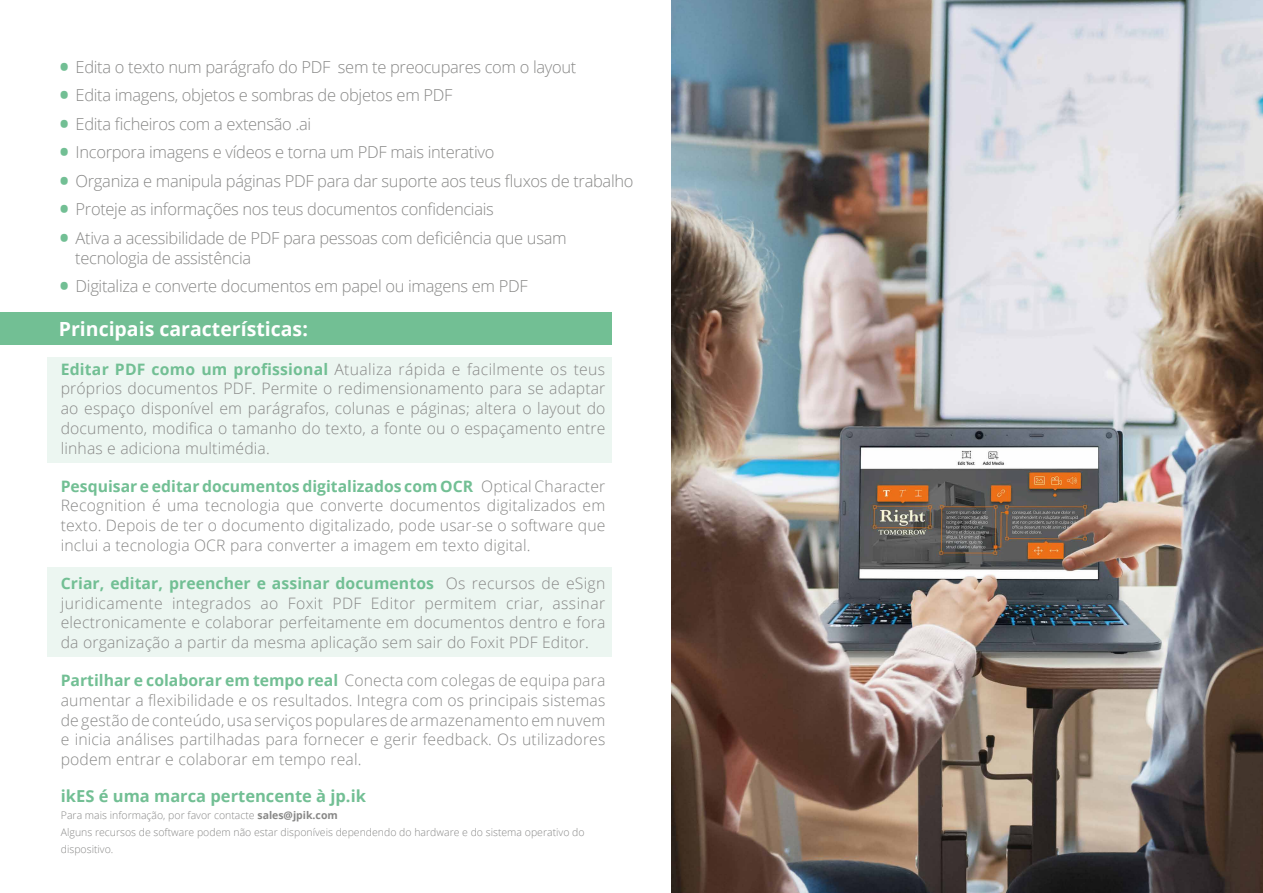
<style>
.page{position:relative;width:1263px;height:893px;background:#fff}
.page>*{position:absolute;margin:0;border:0;box-sizing:border-box;transform-origin:0 0}
.t1{font:700 19.5px "Open Sans";color:#fff}
.t2{font:300 16.5px/19.8px "Open Sans";letter-spacing:-.02em;color:#888887}
.t3{font:700 16.5px "Open Sans";color:#72bf94}
.t4{font:300 15.75px/19.8px "Open Sans";letter-spacing:.01em;color:#888887;text-align:justify}
.t5{font:300 10.5px/16.8px "Open Sans";color:#888887}
.s1{font-weight:700;font-size:25.5px;color:#72bf94}
.s2{font-weight:700;color:#72bf94}
.s3{font-weight:700}
</style>
<div class="page">
<div style="left:48px;top:357px;width:564px;height:105px;background:#ecf6f1"></div>
<div style="left:48px;top:567px;width:564px;height:90px;background:#ecf6f1"></div>
<div style="left:0;top:313px;width:612px;height:32px;background:#72bf94"></div>
<img style="left:671px;top:0;width:592px;height:893px">
<p class="t2" style="left:59px;top:56px;width:518px"><span class="s1">•</span> Edita o texto num parágrafo do PDF sem te preocupares com o layout</p>
<p class="t2" style="left:59px;top:85px;width:395px"><span class="s1">•</span> Edita imagens, objetos e sombras de objetos em PDF</p>
<p class="t2" style="left:59px;top:113px;width:253px"><span class="s1">•</span> Edita ficheiros com a extensão .ai</p>
<p class="t2" style="left:59px;top:142px;width:437px"><span class="s1">•</span> Incorpora imagens e vídeos e torna um PDF mais interativo</p>
<p class="t2" style="left:59px;top:170px;width:576px"><span class="s1">•</span> Organiza e manipula páginas PDF para dar suporte aos teus fluxos de trabalho</p>
<p class="t2" style="left:59px;top:199px;width:436px"><span class="s1">•</span> Proteje as informações nos teus documentos confidenciais</p>
<p class="t2" style="left:75px;top:227px;width:493px;text-indent:-16px"><span class="s1">•</span> Ativa a acessibilidade de PDF para pessoas com deficiência que usam tecnologia de assistência</p>
<p class="t2" style="left:59px;top:276px;width:470px"><span class="s1">•</span> Digitaliza e converte documentos em papel ou imagens em PDF</p>
<p class="t1" style="left:59px;top:315px;width:251px">Principais características:</p>
<p class="t4" style="left:61px;top:359px;width:546px"><span class="s2">Editar PDF como um profissional</span> Atualiza rápida e facilmente os teus próprios documentos PDF. Permite o redimensionamento para se adaptar ao espaço disponível em parágrafos, colunas e páginas; altera o layout do documento, modifica o tamanho do texto, a fonte ou o espaçamento entre linhas e adiciona multimédia.</p>
<p class="t4" style="left:61px;top:476px;width:546px"><span class="s2">Pesquisar e editar documentos digitalizados com OCR</span> Optical Character Recognition é uma tecnologia que converte documentos digitalizados em texto. Depois de ter o documento digitalizado, pode usar-se o software que inclui a tecnologia OCR para converter a imagem em texto digital.</p>
<p class="t4" style="left:61px;top:573px;width:546px"><span class="s2">Criar, editar, preencher e assinar documentos</span> Os recursos de eSign juridicamente integrados ao Foxit PDF Editor permitem criar, assinar electronicamente e colaborar perfeitamente em documentos dentro e fora da organização a partir da mesma aplicação sem sair do Foxit PDF Editor.</p>
<p class="t4" style="left:61px;top:670px;width:546px"><span class="s2">Partilhar e colaborar em tempo real</span> Conecta com colegas de equipa para aumentar a flexibilidade e os resultados. Integra com os principais sistemas de gestão de conteúdo, usa serviços populares de armazenamento em nuvem e inicia análises partilhadas para fornecer e gerir feedback. Os utilizadores podem entrar e colaborar em tempo real.</p>
<p class="t3" style="left:61px;top:785px;width:307px">ikES é uma marca pertencente à jp.ik</p>
<p class="t5" style="left:61px;top:807px;width:525px">Para mais informação, por favor contacte <span class="s3">sales@jpik.com<br></span>Alguns recursos de software podem não estar disponíveis dependendo do hardware e do sistema operativo do dispositivo.</p>
</div>
